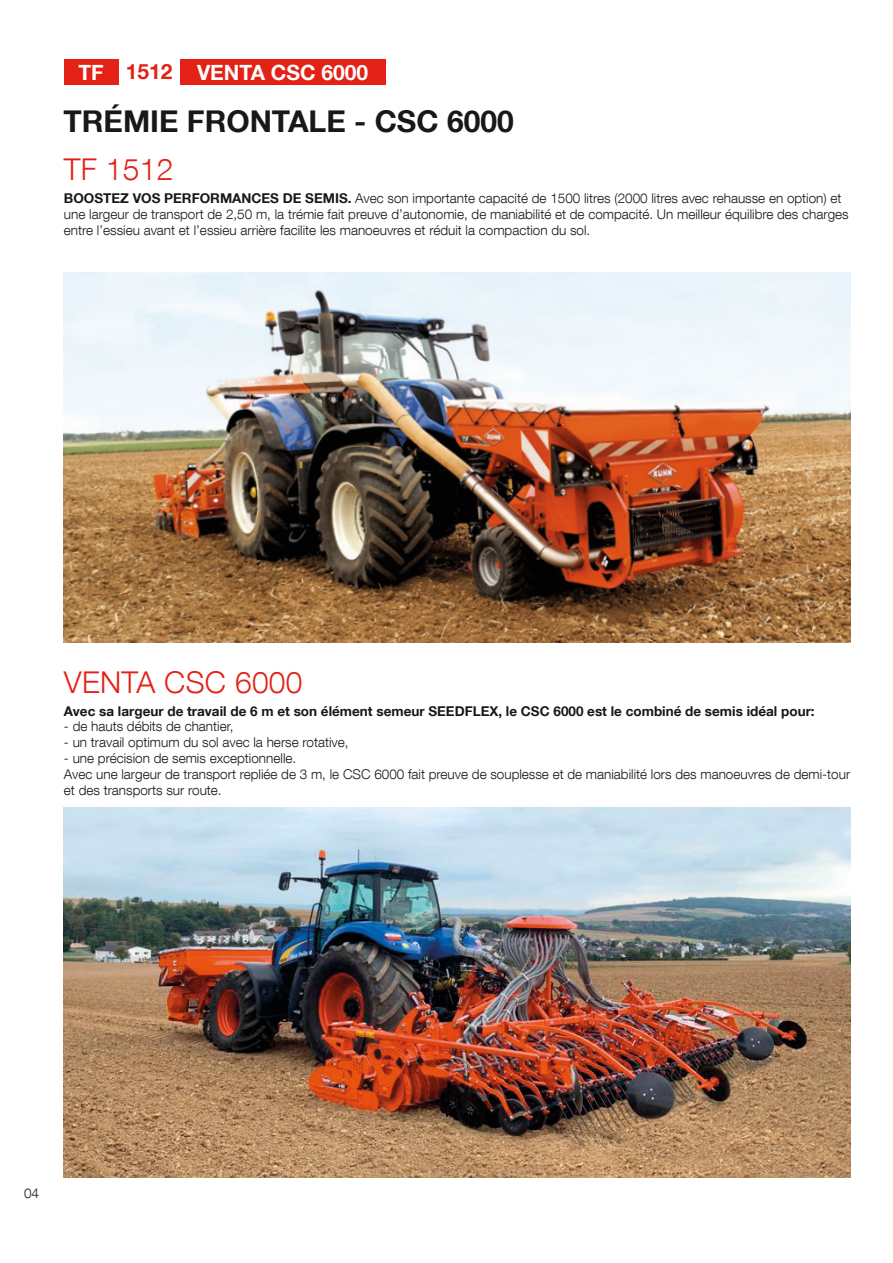
<style>
.page{position:relative;width:893px;height:1263px;background:#fff}
.page>*{position:absolute;margin:0;border:0;box-sizing:border-box;transform-origin:0 0}
.t1{font:700 30px "Helvetica Neue LT Com";color:#181816}
.t2{font:300 30px "Helvetica Neue LT Com";letter-spacing:.01em;color:#e42116}
.t3{font:700 21px "Helvetica Neue LT Com";color:#fff}
.t4{font:300 13.5px/16.2px "Helvetica Neue LT Com";color:#181816}
.t5{font:700 13.5px "Helvetica Neue LT Com";color:#181816}
.s1{color:#e42116}
.s2{font-weight:700}
</style>
<div class="page">
<img style="left:64px;top:273px;width:787px;height:370px">
<img style="left:64px;top:808px;width:787px;height:370px">
<div style="left:64px;top:60px;width:54px;height:25px;background:#e42116"></div>
<div style="left:180px;top:60px;width:205px;height:25px;background:#e42116"></div>
<h2 class="t3" style="left:78px;top:59px;width:291px">TF <span class="s1">1512</span> VENTA CSC 6000</h2>
<h1 class="t1" style="left:64px;top:102px;width:452px">TRÉMIE FRONTALE - CSC 6000</h1>
<h1 class="t2" style="left:64px;top:151px;width:111px">TF 1512</h1>
<p class="t4" style="left:64px;top:190px;width:786px"><span class="s2">BOOSTEZ VOS PERFORMANCES DE SEMIS.</span> Avec son importante capacité de 1500 litres (2000 litres avec rehausse en option) et une largeur de transport de 2,50 m, la trémie fait preuve d’autonomie, de maniabilité et de compacité. Un meilleur équilibre des charges entre l’essieu avant et l’essieu arrière facilite les manoeuvres et réduit la compaction du sol.</p>
<h1 class="t2" style="left:64px;top:664px;width:240px">VENTA CSC 6000</h1>
<p class="t5" style="left:64px;top:702px;width:752px">Avec sa largeur de travail de 6 m et son élément semeur SEEDFLEX, le CSC 6000 est le combiné de semis idéal pour:</p>
<p class="t4" style="left:64px;top:718px;width:171px">- de hauts débits de chantier,</p>
<p class="t4" style="left:64px;top:734px;width:286px">- un travail optimum du sol avec la herse rotative,</p>
<p class="t4" style="left:64px;top:750px;width:788px;line-height:15.8px">- une précision de semis exceptionnelle.<br>Avec une largeur de transport repliée de 3 m, le CSC 6000 fait preuve de souplesse et de maniabilité lors des manoeuvres de demi-tour et des transports sur route.</p>
<p class="t4" style="left:24px;top:1185px;width:16px">04</p>
</div>
